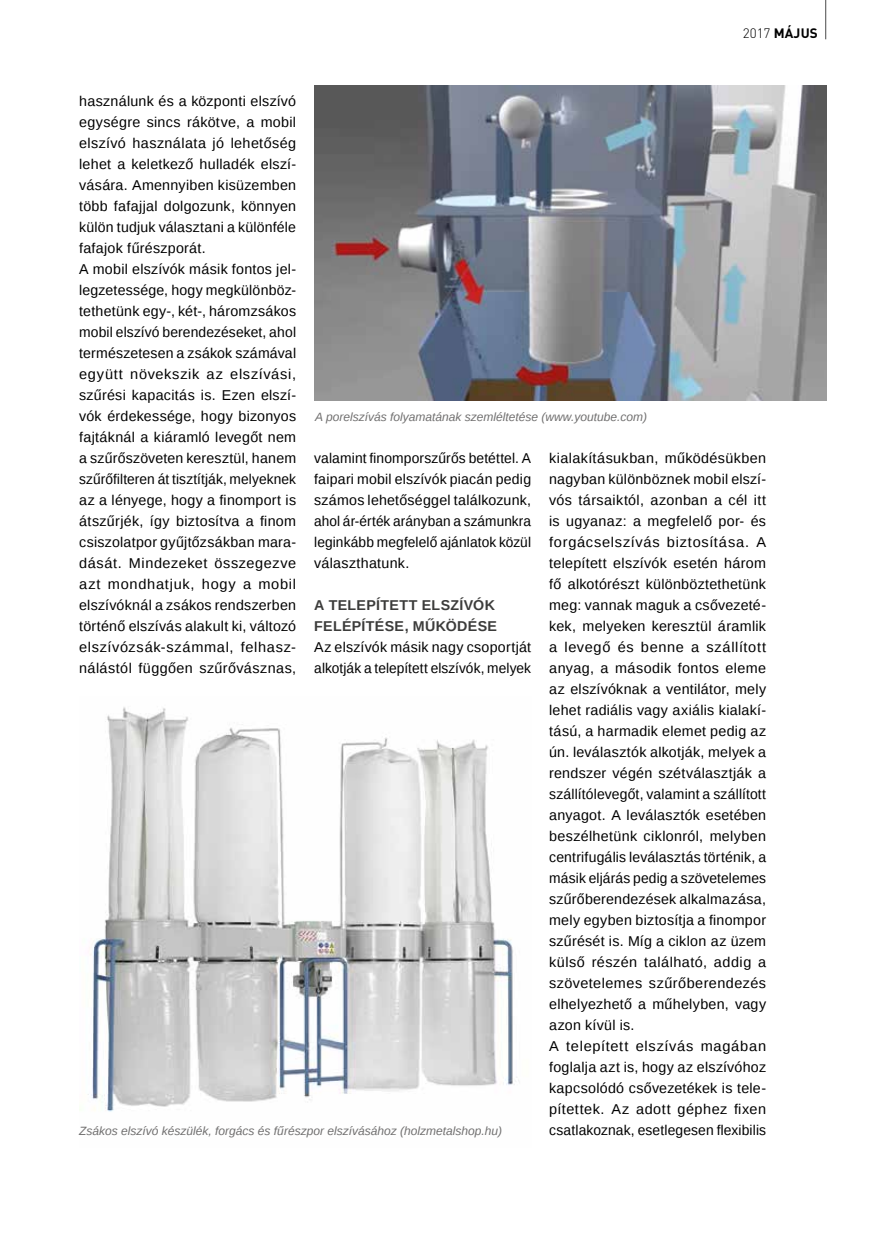
<style>
.page{position:relative;width:872px;height:1242px;background:#fff}
.page>*{position:absolute;margin:0;border:0;box-sizing:border-box;transform-origin:0 0}
.t1{font:14.25px/21px "Liberation Sans";letter-spacing:.02em;color:#000}
.t2{font:700 14.25px/21px "Liberation Sans";letter-spacing:.025em;color:#3c3c3b}
.t3{font:700 13.5px "DIN Pro";letter-spacing:.01em;color:#000}
.t4{font:italic 12px "Liberation Sans";color:#706f6f}
.s1{font-weight:300}
</style>
<div class="page">
<hr style="left:825px;top:0;width:1px;height:39px;background:#4a4a49">
<img style="left:79px;top:707px;width:440px;height:405px">
<img style="left:314px;top:85px;width:512px;height:315px">
<p class="t3" style="left:743px;top:24px;width:77px"><span class="s1">2017</span> MÁJUS</p>
<p class="t1" style="left:79px;top:91px;width:218px">használunk és a központi elszívó egységre sincs rákötve, a mobil elszívó használata jó lehetőség lehet a keletkező hulladék elszí&shy;vására. Amennyiben kisüzemben több fafajjal dolgozunk, könnyen külön tudjuk választani a különféle fafajok fűrészporát.<br>A mobil elszívók másik fontos jel&shy;legzetessége, hogy megkülönböz&shy;tethetünk egy-, két-, háromzsákos mobil elszívó berendezéseket, ahol természetesen a zsákok számával együtt növekszik az elszívási, szűrési kapacitás is. Ezen elszí&shy;vók érdekessége, hogy bizonyos fajtáknál a kiáramló levegőt nem a szűrőszöveten keresztül, hanem szűrőfilteren át tisztítják, melyeknek az a lényege, hogy a finomport is átszűrjék, így biztosítva a finom csiszolatpor gyűjtőzsákban mara&shy;dását. Mindezeket összegezve azt mondhatjuk, hogy a mobil elszívóknál a zsákos rendszerben történő elszívás alakult ki, változó elszívózsák-számmal, felhasz&shy;nálástól függően szűrővásznas,</p>
<p class="t4" style="left:315px;top:409px;width:333px">A porelszívás folyamatának szemléltetése (www.youtube.com)</p>
<p class="t1" style="left:314px;top:448px;width:218px;text-align:justify">valamint finomporszűrős betéttel. A faipari mobil elszívók piacán pedig számos lehetőséggel találkozunk, ahol ár-érték arányban a számunkra leginkább megfelelő ajánlatok közül választhatunk.</p>
<p class="t2" style="left:314px;top:594px;width:184px">A TELEPÍTETT ELSZÍVÓK<br>FELÉPÍTÉSE, MŰKÖDÉSE</p>
<p class="t1" style="left:314px;top:637px;width:218px">Az elszívók másik nagy csoportját alkotják a telepített elszívók, melyek</p>
<p class="t1" style="left:549px;top:448px;width:218px">kialakításukban, működésükben nagyban különböznek mobil elszí&shy;vós társaiktól, azonban a cél itt is ugyanaz: a megfelelő por- és forgácselszívás biztosítása. A telepített elszívók esetén három fő alkotórészt különböztethetünk meg: vannak maguk a csővezeté&shy;kek, melyeken keresztül áramlik a levegő és benne a szállított anyag, a második fontos eleme az elszívóknak a ventilátor, mely lehet radiális vagy axiális kialakí&shy;tású, a harmadik elemet pedig az ún. leválasztók alkotják, melyek a rendszer végén szétválasztják a szállítólevegőt, valamint a szállított anyagot. A leválasztók esetében beszélhetünk ciklonról, melyben centrifugális leválasztás történik, a másik eljárás pedig a szövetelemes szűrőberendezések alkalmazása, mely egyben biztosítja a finompor szűrését is. Míg a ciklon az üzem külső részén található, addig a szövetelemes szűrőberendezés elhelyezhető a műhelyben, vagy azon kívül is.<br>A telepített elszívás magában foglalja azt is, hogy az elszívóhoz kapcsolódó csővezetékek is tele&shy;pítettek. Az adott géphez fixen csatlakoznak, esetlegesen flexibilis</p>
<p class="t4" style="left:79px;top:1123px;width:424px">Zsákos elszívó készülék, forgács és fűrészpor elszívásához (holzmetalshop.hu)</p>
</div>
